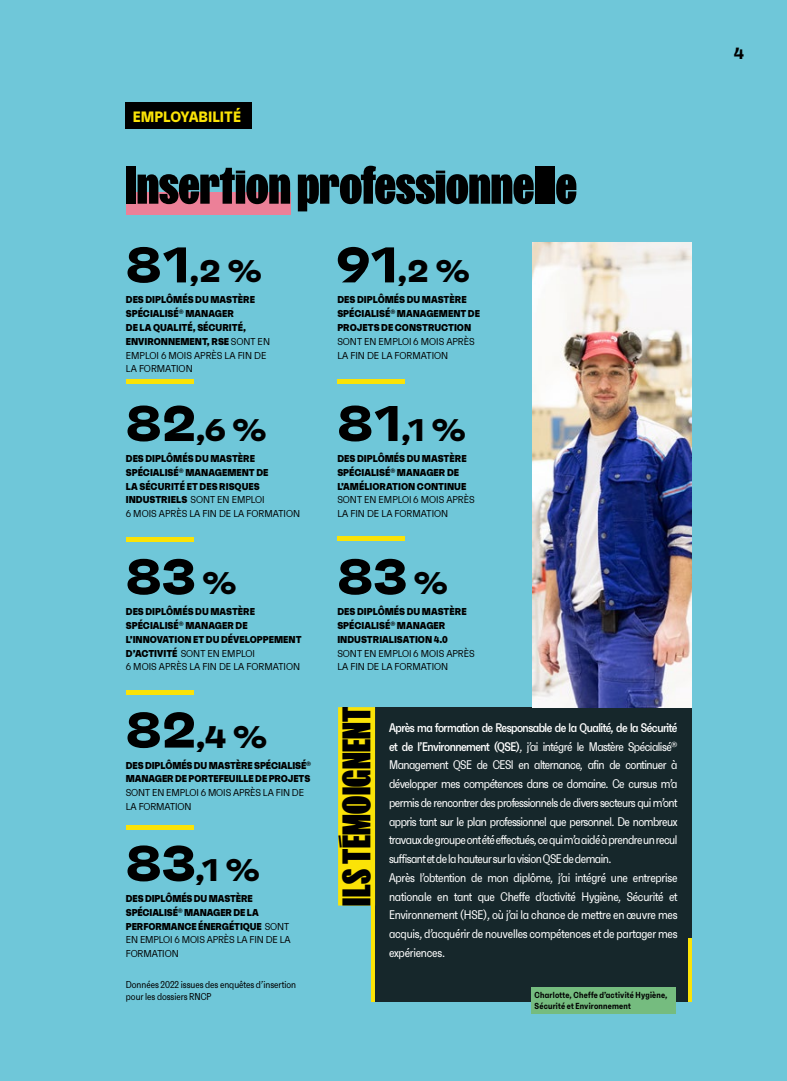
<style>
.page{position:relative;width:787px;height:1081px;background:#6fc7d9}
.page>*{position:absolute;margin:0;border:0;box-sizing:border-box;transform-origin:0 0}
.t1{font:900 50px "FK Screamer";color:#000}
.t2{font:800 expanded 50px "Faktum";color:#000}
.t3{font:37px "FK Screamer Variable";letter-spacing:.01em;color:#000}
.t4{font:800 expanded 31.25px "Faktum";color:#000}
.t5{font:700 16.25px "Faktum";color:#000}
.t6{font:700 15px "Faktum Con";color:#fbe307}
.t7{font:12.5px/18.8px "Faktum X Con";letter-spacing:-.04em;color:#fff}
.t8{font:800 10px/13.8px "Faktum Con";color:#000}
.t9{font:10px/13.8px "Faktum Con";color:#000}
.t10{font:10px/12px "Faktum X Con";color:#000}
.t11{font:600 8.75px/11.2px "Faktum X Con";letter-spacing:.025em;color:#000}
.s1{font-size:50px}
.s2{font-weight:400}
.s3{font-size:31.25px}
.s4{font-weight:500}
</style>
<div class="page">
<div style="left:126px;top:103px;width:126px;height:26px;background:#000"></div>
<div style="left:375px;top:707px;width:316px;height:294px;background:#16272b"></div>
<div style="left:531px;top:987px;width:145px;height:26px;background:#75bc7f"></div>
<div style="left:126px;top:193px;width:165px;height:22px;background:#ec8098"></div>
<div style="left:126px;top:379px;width:67px;height:5px;background:#fbe307"></div>
<div style="left:337px;top:379px;width:68px;height:5px;background:#fbe307"></div>
<div style="left:337px;top:536px;width:68px;height:5px;background:#fbe307"></div>
<hr style="left:126px;top:537px;width:67px;height:4px;background:#fbe307">
<div style="left:126px;top:690px;width:67px;height:5px;background:#fbe307"></div>
<div style="left:126px;top:825px;width:67px;height:5px;background:#fbe307"></div>
<div style="left:338px;top:707px;width:37px;height:198px;background:#fbe307"></div>
<hr style="left:371px;top:730px;width:4px;height:271px;background:#fbe307">
<hr style="left:688px;top:938px;width:3px;height:63px;background:#fbe307">
<img style="left:533px;top:242px;width:158px;height:465px">
<h3 class="t6" style="left:133px;top:107px;width:110px">EMPLOYABILITÉ</h3>
<h1 class="t1" style="left:126px;top:153px;width:452px">Insertion professionnelle</h1>
<h3 class="t4" style="left:126px;top:251px;width:138px"><span class="s1">81</span>,2 %</h3>
<h3 class="t4" style="left:337px;top:251px;width:134px"><span class="s1">91</span>,2 %</h3>
<p class="t8" style="left:126px;top:293px;width:146px">DES DIPLÔMÉS DU MASTÈRE<br>SPÉCIALISÉ® MANAGER<br>DE LA QUALITÉ, SÉCURITÉ,<br>ENVIRONNEMENT, RSE <span class="s2">SONT EN<br>EMPLOI 6 MOIS APRÈS LA FIN DE<br>LA FORMATION</span></p>
<h3 class="t4" style="left:126px;top:409px;width:142px"><span class="s1">82</span>,6 %</h3>
<p class="t8" style="left:126px;top:451px;width:176px">DES DIPLÔMÉS DU MASTÈRE<br>SPÉCIALISÉ® MANAGEMENT DE<br>LA SÉCURITÉ ET DES RISQUES<br>INDUSTRIELS <span class="s2">SONT EN EMPLOI<br>6 MOIS APRÈS LA FIN DE LA FORMATION</span></p>
<h1 class="t2" style="left:126px;top:544px;width:112px">83 <span class="s3">%</span></h1>
<p class="t8" style="left:126px;top:605px;width:177px">DES DIPLÔMÉS DU MASTÈRE<br>SPÉCIALISÉ® MANAGER DE<br>L’INNOVATION ET DU DÉVELOPPEMENT<br>D’ACTIVITÉ <span class="s2">SONT EN EMPLOI<br>6 MOIS APRÈS LA FIN DE LA FORMATION</span></p>
<h3 class="t4" style="left:126px;top:716px;width:143px"><span class="s1">82</span>,4 %</h3>
<p class="t8" style="left:126px;top:758px;width:187px">DES DIPLÔMÉS DU MASTÈRE SPÉCIALISÉ®<br>MANAGER DE PORTEFEUILLE DE PROJETS</p>
<p class="t9" style="left:126px;top:786px;width:180px">SONT EN EMPLOI 6 MOIS APRÈS LA FIN DE<br>LA FORMATION</p>
<h3 class="t4" style="left:126px;top:849px;width:135px"><span class="s1">83</span>,1 %</h3>
<p class="t8" style="left:126px;top:891px;width:166px">DES DIPLÔMÉS DU MASTÈRE<br>SPÉCIALISÉ® MANAGER DE LA<br>PERFORMANCE ÉNERGÉTIQUE <span class="s2">SONT<br>EN EMPLOI 6 MOIS APRÈS LA FIN DE LA<br>FORMATION</span></p>
<p class="t10" style="left:126px;top:978px;width:172px">Données 2022 issues des enquêtes d’insertion pour les dossiers RNCP</p>
<p class="t8" style="left:337px;top:293px;width:144px">DES DIPLÔMÉS DU MASTÈRE<br>SPÉCIALISÉ® MANAGEMENT DE<br>PROJETS DE CONSTRUCTION</p>
<p class="t9" style="left:337px;top:334px;width:139px">SONT EN EMPLOI 6 MOIS APRÈS<br>LA FIN DE LA FORMATION</p>
<h3 class="t4" style="left:337px;top:409px;width:130px"><span class="s1">81</span>,1 %</h3>
<p class="t8" style="left:337px;top:451px;width:131px">DES DIPLÔMÉS DU MASTÈRE<br>SPÉCIALISÉ® MANAGER DE<br>L’AMÉLIORATION CONTINUE</p>
<p class="t9" style="left:337px;top:493px;width:139px">SONT EN EMPLOI 6 MOIS APRÈS<br>LA FIN DE LA FORMATION</p>
<h1 class="t2" style="left:337px;top:544px;width:112px">83 <span class="s3">%</span></h1>
<p class="t8" style="left:337px;top:605px;width:131px">DES DIPLÔMÉS DU MASTÈRE<br>SPÉCIALISÉ® MANAGER<br>INDUSTRIALISATION 4.0</p>
<p class="t9" style="left:337px;top:646px;width:139px">SONT EN EMPLOI 6 MOIS APRÈS<br>LA FIN DE LA FORMATION</p>
<h2 class="t3" style="left:337px;top:905px;width:201px;rotate:-90deg">ILS TÉMOIGNENT</h2>
<p class="t7" style="left:389px;top:718px;width:290px"><span class="s4">Après ma formation de Responsable de la Qualité, de la Sécurité et de l’Environnement (QSE)</span>, j’ai intégré le Mastère Spécialisé® Management QSE de CESI en alternance, afin de continuer à développer mes compétences dans ce domaine. Ce cursus m’a permis de rencontrer des professionnels de divers secteurs qui m’ont appris tant sur le plan professionnel que personnel. De nombreux travaux de groupe ont été effectués, ce qui m’a aidé à prendre un recul suffisant et de la hauteur sur la vision QSE de demain.<br>Après l’obtention de mon diplôme, j’ai intégré une entreprise nationale en tant que Cheffe d’activité Hygiène, Sécurité et Environnement (HSE), où j’ai la chance de mettre en œuvre mes acquis, d’acquérir de nouvelles compétences et de partager mes expériences.</p>
<p class="t11" style="left:534px;top:989px;width:134px">Charlotte, Cheffe d’activité Hygiène,<br>Sécurité et Environnement</p>
<h3 class="t5" style="left:733px;top:43px;width:12px">4</h3>
</div>
